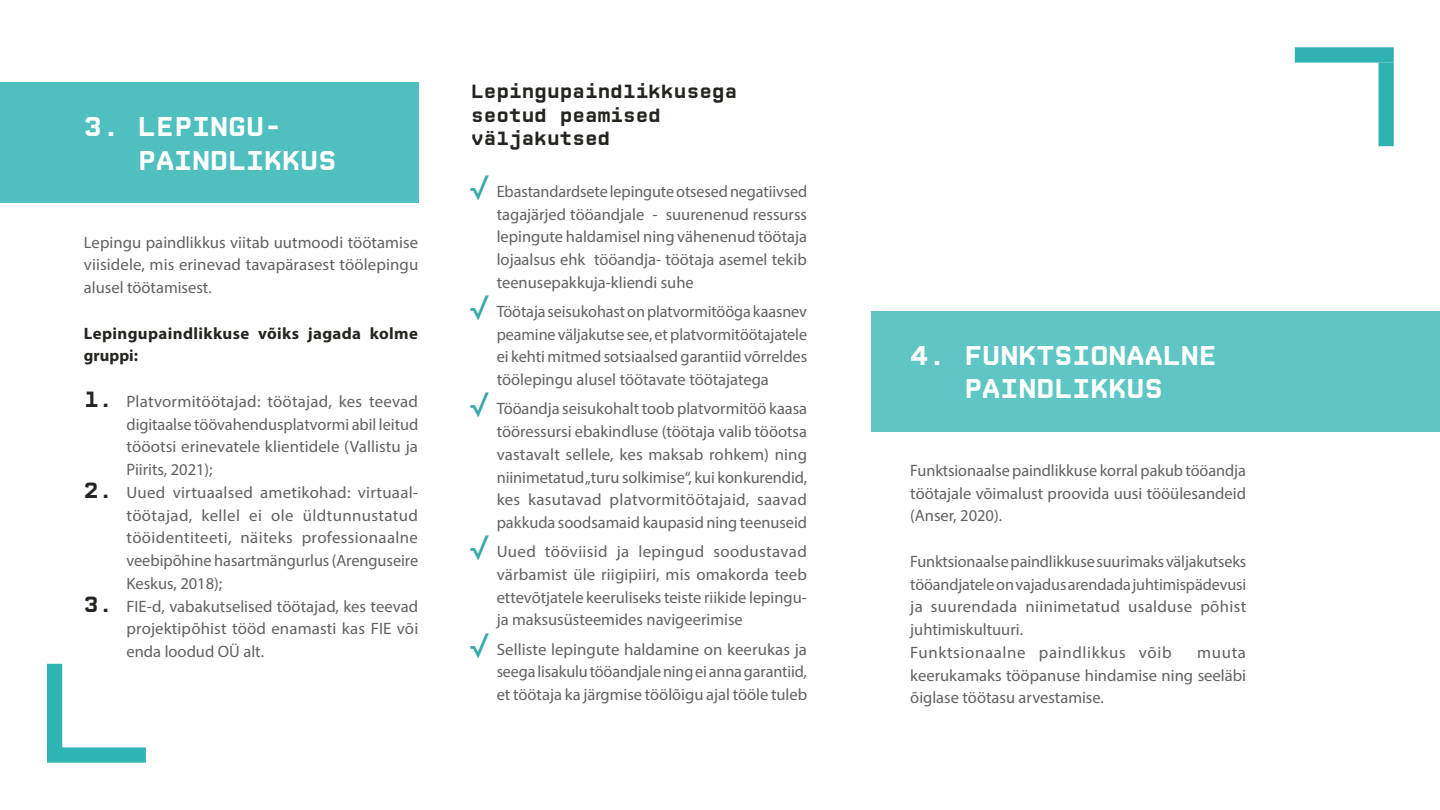
<style>
.page{position:relative;width:1440px;height:810px;background:#fff}
.page>*{position:absolute;margin:0;border:0;box-sizing:border-box;transform-origin:0 0}
.t1{font:700 27.75px/33.3px "CP Mono v 07";color:#fff}
.t2{font:700 19.5px/23.4px "CP Mono v 07";color:#26241f}
.t3{font:16.5px/22.7px "Myriad Pro";color:#606161;text-align:justify}
.t4{font:700 16.5px/22.7px "Myriad Pro";letter-spacing:.02em;color:#26241f}
.s1{font-family:"CP Mono v 07";font-weight:700;font-size:22.5px;color:#26241f}
.s2{font-family:"Gotham Pro";font-weight:700;font-size:27px;color:#38a8a8}
</style>
<div class="page">
<div style="left:0;top:83px;width:419px;height:120px;background:#4fbfbf"></div>
<div style="left:872px;top:311px;width:568px;height:120px;background:#60c5c5"></div>
<img style="left:1378px;top:63px;width:16px;height:83px">
<img style="left:1295px;top:47px;width:99px;height:16px">
<svg style="left:47px;top:664px;width:99px;height:99px"></svg>
<h1 class="t1" style="left:138px;top:110px;width:200px;text-indent:-54px">3. LEPINGU-<br>PAINDLIKKUS</h1>
<p class="t3" style="left:84px;top:231px;width:336px">Lepingu paindlikkus viitab uutmoodi töötamise viisidele, mis erinevad tavapärasest töölepingu alusel töötamisest.</p>
<p class="t4" style="left:84px;top:321px;width:336px">Lepingupaindlikkuse võiks jagada kolme gruppi:</p>
<p class="t3" style="left:126px;top:390px;width:293px;text-indent:-43px"><span class="s1">1.</span> Platvormitöötajad: töötajad, kes teevad digitaalse töövahendusplatvormi abil leitud tööotsi erinevatele klientidele (Vallistu ja Piirits, 2021);</p>
<p class="t3" style="left:126px;top:481px;width:293px;text-indent:-43px"><span class="s1">2.</span> Uued virtuaalsed ametikohad: virtuaal&shy;töötajad, kellel ei ole üldtunnustatud tööidentiteeti, näiteks professionaalne veebipõhine hasartmängurlus (Arenguseire Keskus, 2018);</p>
<p class="t3" style="left:126px;top:595px;width:293px;text-indent:-43px"><span class="s1">3.</span> FIE-d, vabakutselised töötajad, kes teevad projektipõhist tööd enamasti kas FIE või enda loodud OÜ alt.</p>
<p class="t2" style="left:471px;top:80px;width:268px">Lepingupaindlikkusega seotud peamised väljakutsed</p>
<p class="t3" style="left:497px;top:180px;width:312px;text-indent:-26px"><span class="s2">√</span> Ebastandardsete lepingute otsesed negatiivsed tagajärjed tööandjale - suurenenud ressurss lepingute haldamisel ning vähenenud töötaja lojaalsus ehk tööandja- töötaja asemel tekib teenusepakkuja-kliendi suhe</p>
<p class="t3" style="left:497px;top:300px;width:312px;text-indent:-26px"><span class="s2">√</span> Töötaja seisukohast on platvormitööga kaasnev peamine väljakutse see, et platvormitöötajatele ei kehti mitmed sotsiaalsed garantiid võrreldes töölepingu alusel töötavate töötajatega</p>
<p class="t3" style="left:497px;top:397px;width:312px;text-indent:-26px"><span class="s2">√</span> Tööandja seisukohalt toob platvormitöö kaasa tööressursi ebakindluse (töötaja valib tööotsa vastavalt sellele, kes maksab rohkem) ning niinimetatud „turu solkimise“, kui konkurendid, kes kasutavad platvormitöötajaid, saavad pakkuda soodsamaid kaupasid ning teenuseid</p>
<p class="t3" style="left:497px;top:540px;width:312px;text-indent:-26px"><span class="s2">√</span> Uued tööviisid ja lepingud soodustavad värbamist üle riigipiiri, mis omakorda teeb ettevõtjatele keeruliseks teiste riikide lepingu&shy;ja maksusüsteemides navigeerimise</p>
<p class="t3" style="left:497px;top:637px;width:312px;text-indent:-26px"><span class="s2">√</span> Selliste lepingute haldamine on keerukas ja seega lisakulu tööandjale ning ei anna garantiid, et töötaja ka järgmise töölõigu ajal tööle tuleb</p>
<h1 class="t1" style="left:910px;top:339px;width:308px;text-align:center">4. FUNKTSIONAALNE<br>PAINDLIKKUS</h1>
<p class="t3" style="left:910px;top:459px;width:337px">Funktsionaalse paindlikkuse korral pakub tööandja töötajale võimalust proovida uusi tööülesandeid (Anser, 2020).</p>
<p class="t3" style="left:910px;top:550px;width:338px;text-align:left">Funktsionaalse paindlikkuse suurimaks väljakutseks tööandjatele on vajadus arendada juhtimispädevusi ja suurendada niinimetatud usalduse põhist juhtimiskultuuri.<br>Funktsionaalne paindlikkus võib</p>
<p class="t3" style="left:910px;top:641px;width:337px;text-indent:287px">muuta keerukamaks tööpanuse hindamise ning seeläbi õiglase töötasu arvestamise.</p>
</div>
